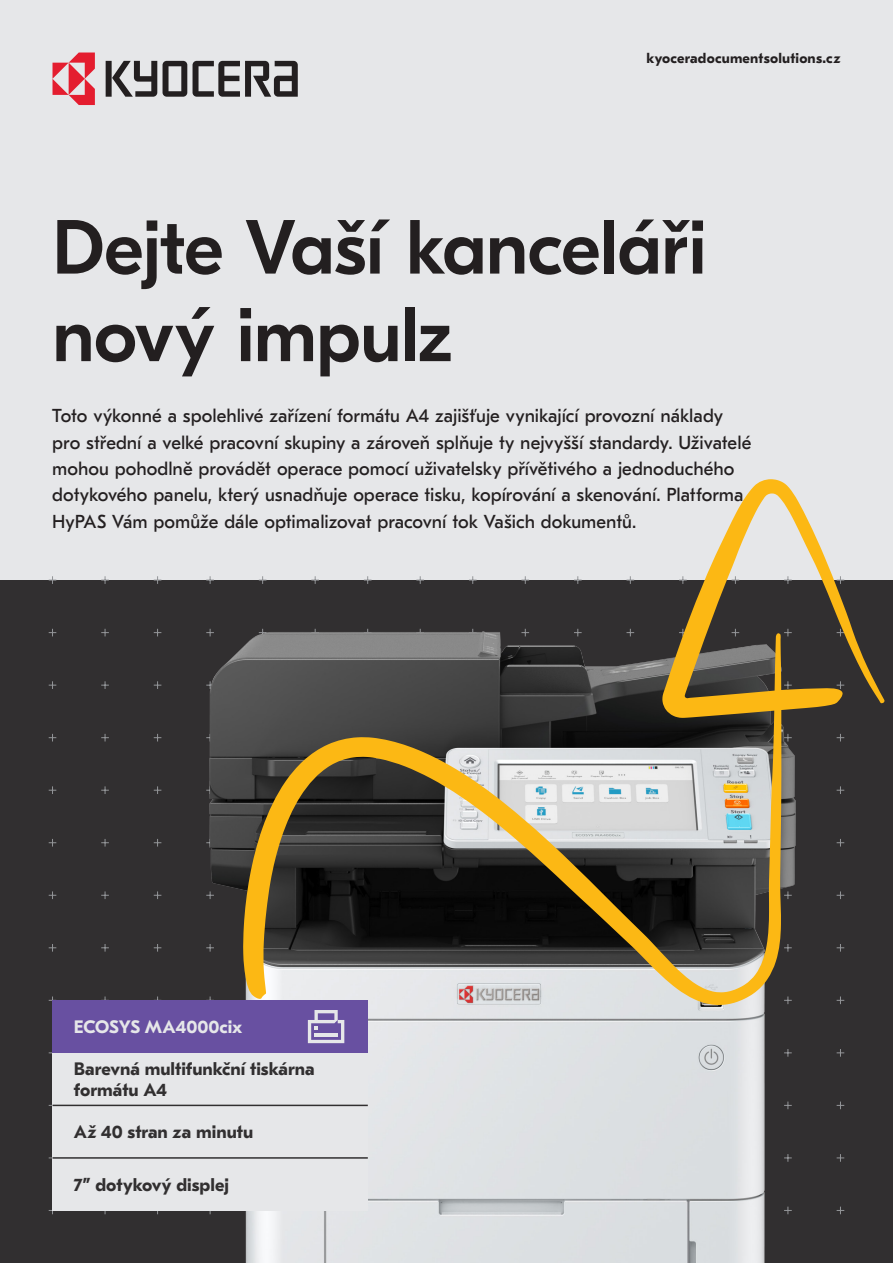
<style>
.page{position:relative;width:893px;height:1263px;background:#e6e7e9}
.page>*{position:absolute;margin:0;border:0;box-sizing:border-box;transform-origin:0 0}
.Title_-_Large{font:500 76.5px/87.6px "GT Eesti Pro Display";letter-spacing:-.005em;color:#231f20}
.Special_Paragraph{font:18.75px/26.2px "GT Eesti Pro Text";color:#231f20}
.Signposting{font:700 18px/21px "GT Eesti Pro Text";color:#312f30}
.Signposting-2{font:700 18px "GT Eesti Pro Text";letter-spacing:-.005em;color:#e6e7e9}
.t1{font:700 14.25px "GT Eesti Pro Text";letter-spacing:.015em;color:#231f20}
</style>
<div class="page">
<div style="left:0;top:580px;width:893px;height:683px;background:#312f30"></div>
<svg style="left:193px;top:61px;width:105px;height:36px"></svg>
<svg style="left:163px;top:61px;width:24px;height:36px"></svg>
<svg style="left:106px;top:61px;width:51px;height:36px"></svg>
<svg style="left:53px;top:53px;width:42px;height:52px"></svg>
<img style="left:162px;top:576px;width:683px;height:687px">
<div style="left:53px;top:1158px;width:315px;height:52px;background:#e6e7e9"></div>
<div style="left:53px;top:1105px;width:315px;height:53px;background:#e6e7e9"></div>
<div style="left:53px;top:1053px;width:315px;height:52px;background:#e6e7e9"></div>
<div style="left:53px;top:1000px;width:315px;height:53px;background:#6850a1"></div>
<hr style="left:53px;top:1105px;width:315px;height:1px;background:#312f30">
<hr style="left:53px;top:1157px;width:315px;height:2px;background:#312f30">
<svg style="left:308px;top:1010px;width:36px;height:33px"></svg>
<svg style="left:243px;top:479px;width:642px;height:526px"></svg>
<p class="t1" style="left:646px;top:51px;width:196px">kyoceradocumentsolutions.cz</p>
<p class="Title_-_Large" style="left:52px;top:206px;width:656px">Dejte Vaší kanceláři nový impulz</p>
<p class="Special_Paragraph" style="left:52px;top:403px;width:701px">Toto výkonné a spolehlivé zařízení formátu A4 zajišťuje vynikající provozní náklady pro střední a velké pracovní skupiny a zároveň splňuje ty nejvyšší standardy. Uživatelé mohou pohodlně provádět operace pomocí uživatelsky přívětivého a jednoduchého dotykového panelu, který usnadňuje operace tisku, kopírování a skenování. Platforma HyPAS Vám pomůže dále optimalizovat pracovní tok Vašich dokumentů.</p>
<p class="Signposting-2" style="left:74px;top:1017px;width:170px">ECOSYS MA4000cix</p>
<p class="Signposting" style="left:74px;top:1059px;width:242px">Barevná multifunkční tiskárna formátu A4</p>
<p class="Signposting" style="left:74px;top:1122px;width:181px">Až 40 stran za minutu</p>
<p class="Signposting" style="left:74px;top:1175px;width:157px">7” dotykový displej</p>
</div>
